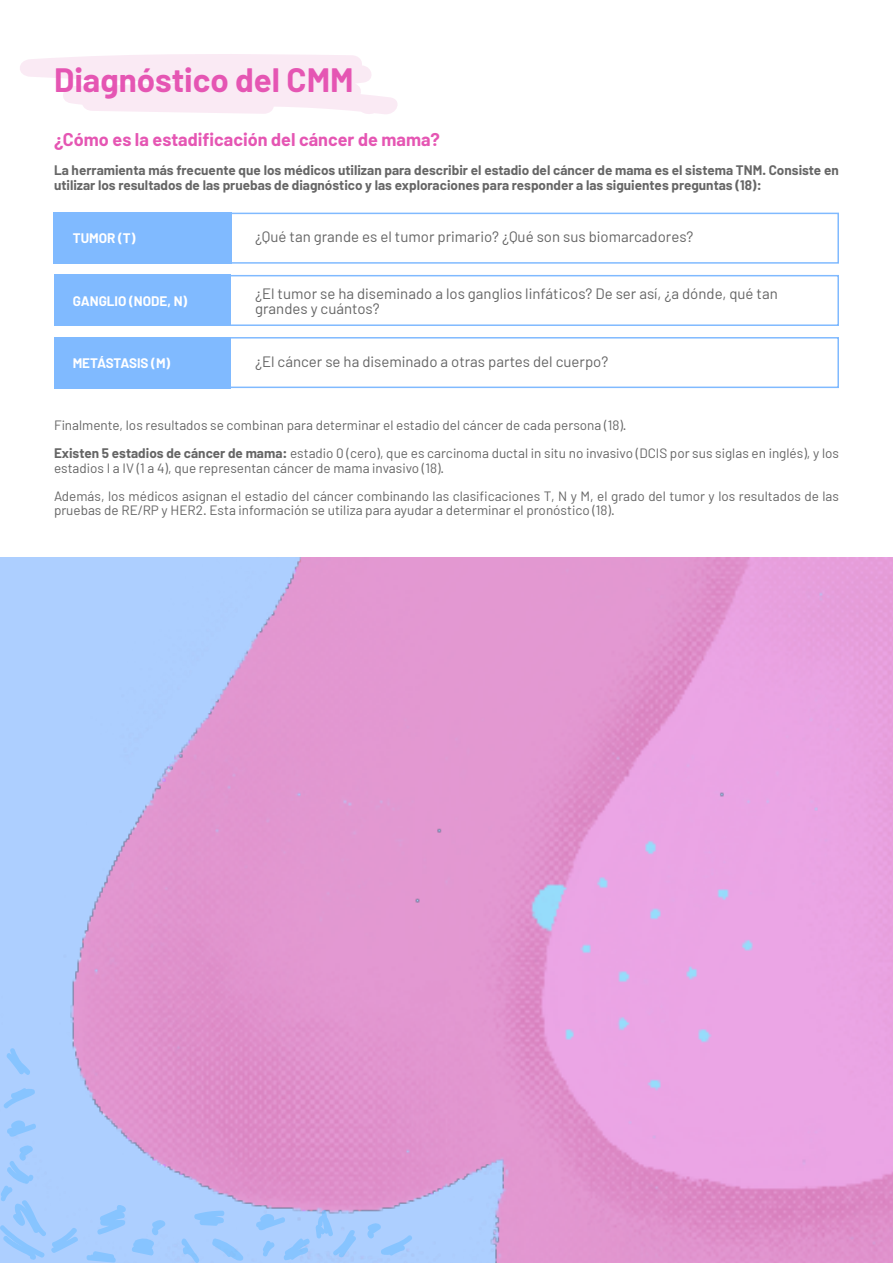
<style>
.page{position:relative;width:893px;height:1263px;background:#fff}
.page>*{position:absolute;margin:0;border:0;box-sizing:border-box;transform-origin:0 0}
.t1{font:700 33px "Barlow";color:#e556b3}
.t2{font:700 18px "Barlow";color:#e556b3}
.t3{font:15px/15px "Barlow";color:#656565}
.t4{font:13.5px/28.5px "Barlow";color:#656565}
.t5{font:700 13.5px/14.2px "Barlow";color:#666}
.t6{font:700 13.5px "Barlow";color:#fff}
.s1{font-weight:700}
</style>
<div class="page">
<svg style="left:20px;top:54px;width:378px;height:60px"></svg>
<div style="left:54px;top:337px;width:785px;height:51px;border:2px solid #80baff"></div>
<div style="left:54px;top:275px;width:785px;height:51px;border:2px solid #80baff"></div>
<div style="left:54px;top:213px;width:785px;height:51px;border:2px solid #80baff"></div>
<div style="left:55px;top:337px;width:176px;height:51px;background:#80baff"></div>
<div style="left:55px;top:275px;width:176px;height:51px;background:#80baff"></div>
<div style="left:54px;top:213px;width:178px;height:51px;background:#80baff"></div>
<img style="left:0;top:557px;width:893px;height:706px">
<svg style="left:194px;top:1211px;width:31px;height:15px"></svg>
<svg style="left:212px;top:1238px;width:32px;height:23px"></svg>
<svg style="left:181px;top:1238px;width:19px;height:25px"></svg>
<svg style="left:6px;top:1120px;width:31px;height:17px"></svg>
<svg style="left:2px;top:1088px;width:34px;height:22px"></svg>
<svg style="left:86px;top:1205px;width:80px;height:58px;background:#a4ccfe"></svg>
<svg style="left:5px;top:1047px;width:26px;height:29px"></svg>
<svg style="left:255px;top:1208px;width:102px;height:52px;background:#a5c9fc"></svg>
<svg style="left:0;top:1144px;width:80px;height:116px;background:#a6ccfe"></svg>
<svg style="left:366px;top:1222px;width:48px;height:34px;background:#a4ccfe"></svg>
<h1 class="t1" style="left:54px;top:60px;width:301px">Diagnóstico del CMM</h1>
<h2 class="t2" style="left:54px;top:128px;width:387px">¿Cómo es la estadificación del cáncer de mama?</h2>
<p class="t5" style="left:54px;top:163px;width:786px">La herramienta más frecuente que los médicos utilizan para describir el estadio del cáncer de mama es el sistema TNM. Consiste en utilizar los resultados de las pruebas de diagnóstico y las exploraciones para responder a las siguientes preguntas (18):</p>
<p class="t3" style="left:255px;top:229px;width:440px">¿Qué tan grande es el tumor primario? ¿Qué son sus biomarcadores?</p>
<p class="t6" style="left:73px;top:230px;width:64px">TUMOR (T)</p>
<p class="t6" style="left:73px;top:292px;width:116px">GANGLIO (NODE, N)</p>
<p class="t6" style="left:73px;top:355px;width:99px">METÁSTASIS (M)</p>
<p class="t3" style="left:255px;top:286px;width:524px">¿El tumor se ha diseminado a los ganglios linfáticos? De ser así, ¿a dónde, qué tan grandes y cuántos?</p>
<p class="t3" style="left:255px;top:353px;width:355px">¿El cáncer se ha diseminado a otras partes del cuerpo?</p>
<p class="t4" style="left:54px;top:410px;width:786px">Finalmente, los resultados se combinan para determinar el estadio del cáncer de cada persona (18).<br><span class="s1">Existen 5 estadios de cáncer de mama:</span> estadio 0 (cero), que es carcinoma ductal in situ no invasivo (DCIS por sus siglas en inglés), y los</p>
<p class="t4" style="left:54px;top:453px;width:786px">estadios I a IV (1 a 4), que representan cáncer de mama invasivo (18).<br>Además, los médicos asignan el estadio del cáncer combinando las clasificaciones T, N y M, el grado del tumor y los resultados de las</p>
<p class="t4" style="left:54px;top:496px;width:562px">pruebas de RE/RP y HER2. Esta información se utiliza para ayudar a determinar el pronóstico (18).</p>
</div>
